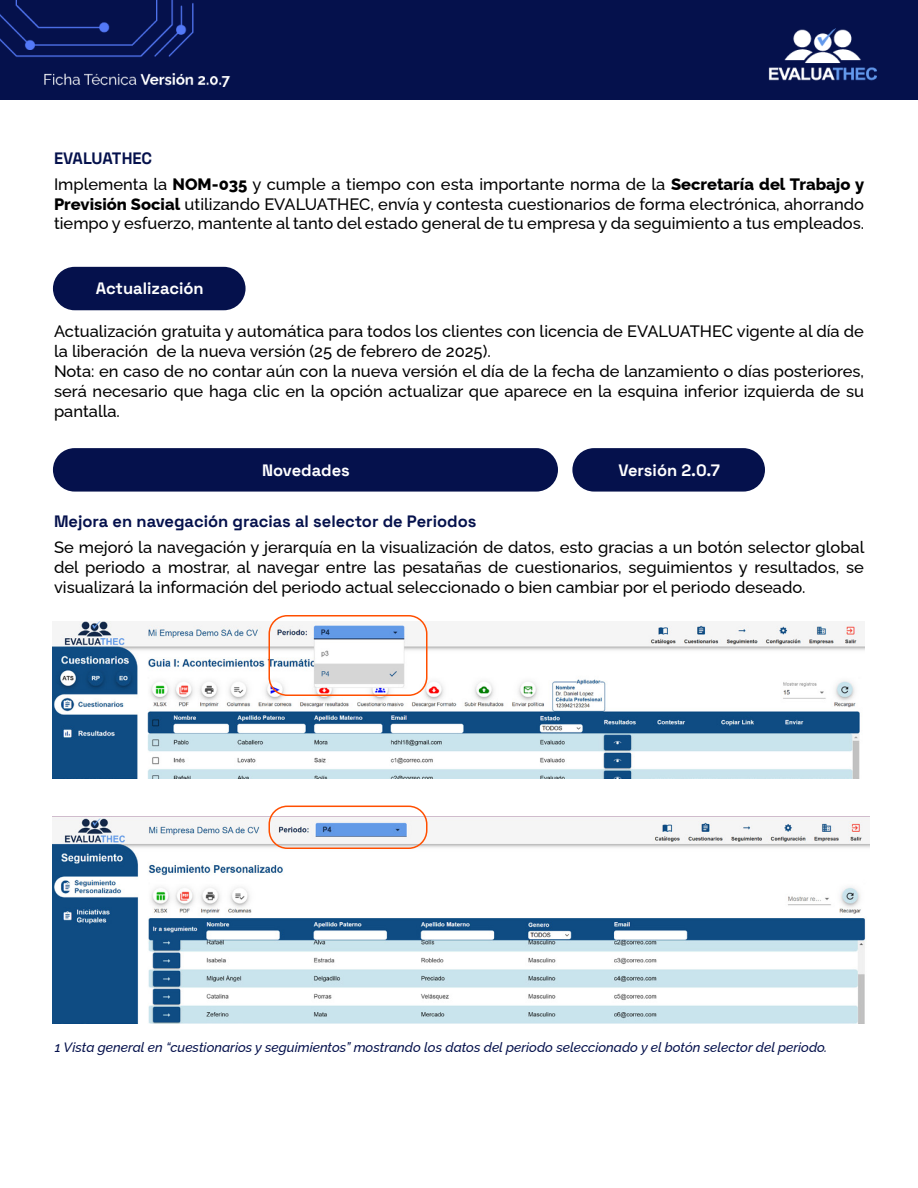
<style>
.page{position:relative;width:918px;height:1188px;background:#fff}
.page>*{position:absolute;margin:0;border:0;box-sizing:border-box;transform-origin:0 0}
.t1{font:500 16.5px/19.8px "Raleway";color:#000;text-align:justify}
.t2{font:300 16.5px "Space Grotesk";color:#05114c}
.t3{font:300 16.5px "Space Grotesk";color:#fff}
.t4{font:italic 500 13.5px "Raleway";color:#05114c}
.s1{font-weight:800}
</style>
<div class="page">
<div style="left:0;top:0;width:918px;height:99px;background:#05114c"></div>
<div style="left:53px;top:267px;width:193px;height:43px;background:#05114c;border-radius:22px"></div>
<div style="left:53px;top:448px;width:505px;height:44px;background:#05114c;border-radius:22px"></div>
<div style="left:572px;top:448px;width:193px;height:44px;background:#05114c;border-radius:22px"></div>
<img style="left:53px;top:621px;width:811px;height:158px">
<img style="left:53px;top:816px;width:817px;height:207px">
<div style="left:268px;top:615px;width:160px;height:81px;border:2px solid #ff4f00;border-radius:18px"></div>
<div style="left:268px;top:806px;width:160px;height:43px;border:2px solid #ff4f00;border-radius:18px"></div>
<p class="t2" style="left:54px;top:146px;width:100px">EVALUATHEC</p>
<p class="t1" style="left:54px;top:172px;width:812px">Implementa la <span class="s1">NOM-035</span> y cumple a tiempo con esta importante norma de la <span class="s1">Secretaría del Trabajo y Previsión Social</span> utilizando EVALUATHEC, envía y contesta cuestionarios de forma electrónica, ahorrando tiempo y esfuerzo, mantente al tanto del estado general de tu empresa y da seguimiento a tus empleados.</p>
<p class="t3" style="left:96px;top:276px;width:110px">Actualización</p>
<p class="t1" style="left:54px;top:320px;width:812px;text-align:left">Actualización gratuita y automática para todos los clientes con licencia de EVALUATHEC vigente al día de la liberación de la nueva versión (25 de febrero de 2025).<br>Nota: en caso de no contar aún con la nueva versión el día de la fecha de lanzamiento o días posteriores, será necesario que haga clic en la opción actualizar que aparece en la esquina inferior izquierda de su pantalla.</p>
<p class="t3" style="left:262px;top:458px;width:89px">Novedades</p>
<p class="t3" style="left:618px;top:458px;width:103px">Versión 2.0.7</p>
<p class="t2" style="left:54px;top:509px;width:424px">Mejora en navegación gracias al selector de Periodos</p>
<p class="t1" style="left:54px;top:535px;width:812px">Se mejoró la navegación y jerarquía en la visualización de datos, esto gracias a un botón selector global del periodo a mostrar, al navegar entre las pesatañas de cuestionarios, seguimientos y resultados, se visualizará la información del periodo actual seleccionado o bien cambiar por el periodo deseado.</p>
<p class="t4" style="left:55px;top:1037px;width:774px">1 Vista general en “cuestionarios y seguimientos” mostrando los datos del periodo seleccionado y el botón selector del periodo.</p>
</div>
